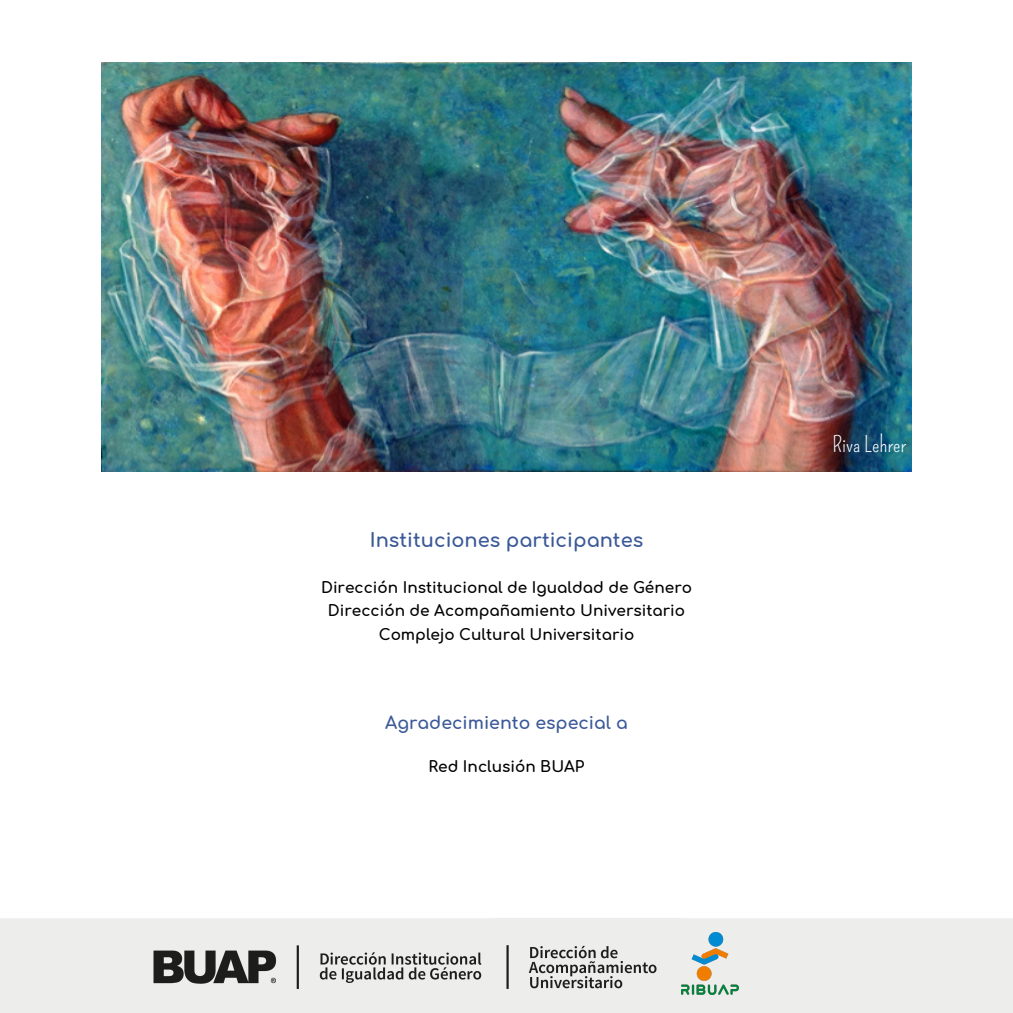
<style>
.page{position:relative;width:1013px;height:1013px;background:#fff}
.page>*{position:absolute;margin:0;border:0;box-sizing:border-box;transform-origin:0 0}
.t1{font:21.6px "Pompiere";color:#fff}
.t2{font:700 19.35px "Comfortaa";color:#3b5998}
.t3{font:700 17.31px "Comfortaa";color:#3b5998}
.t4{font:700 15.27px "Comfortaa";color:#000}
</style>
<div class="page">
<img style="left:101px;top:63px;width:811px;height:409px">
<img style="left:0;top:918px;width:1013px;height:95px">
<img style="left:682px;top:933px;width:56px;height:61px">
<img style="left:496px;top:918px;width:185px;height:95px">
<p class="t2" style="left:370px;top:530px;width:275px">Instituciones participantes</p>
<p class="t4" style="left:321px;top:579px;width:373px">Dirección Institucional de Igualdad de Género</p>
<p class="t4" style="left:328px;top:603px;width:359px">Dirección de Acompañamiento Universitario</p>
<p class="t4" style="left:379px;top:626px;width:257px">Complejo Cultural Universitario</p>
<p class="t3" style="left:385px;top:713px;width:244px">Agradecimiento especial a</p>
<p class="t4" style="left:429px;top:759px;width:157px">Red Inclusión BUAP</p>
<p class="t1" style="left:832px;top:432px;width:75px">Riva Lehrer</p>
</div>
